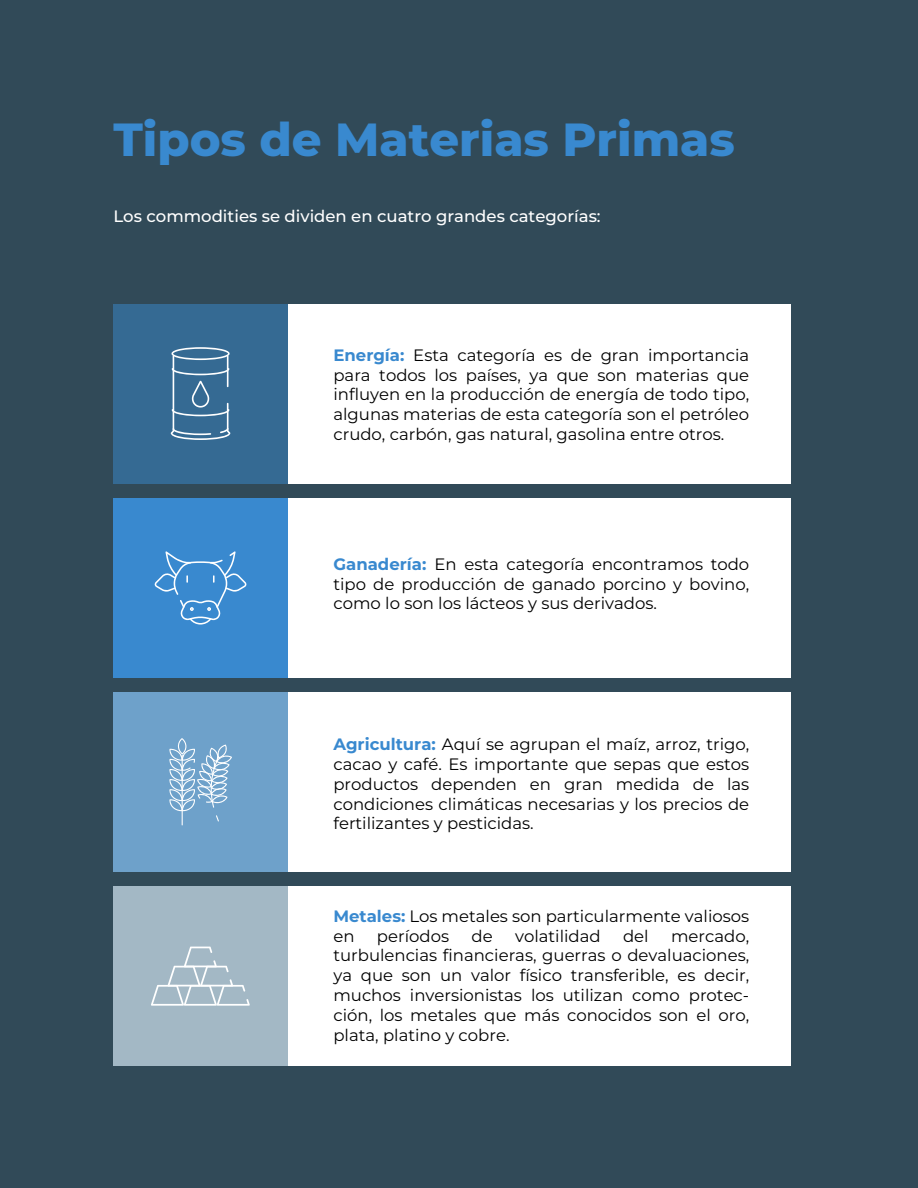
<style>
.page{position:relative;width:918px;height:1188px;background:#314a58}
.page>*{position:absolute;margin:0;border:0;box-sizing:border-box;transform-origin:0 0}
.t1{font:800 46.35px "Montserrat";color:#3989cf}
.t2{font:16.5px/19.8px "Montserrat";color:#000;text-align:justify}
.t3{font:500 16.5px "Montserrat";color:#fff}
.s1{font-weight:700;color:#3989cf}
</style>
<div class="page">
<div style="left:288px;top:304px;width:503px;height:180px;background:#fff"></div>
<div style="left:113px;top:304px;width:175px;height:180px;background:#356a93"></div>
<svg style="left:171px;top:347px;width:59px;height:93px"></svg>
<div style="left:288px;top:498px;width:503px;height:180px;background:#fff"></div>
<div style="left:113px;top:498px;width:175px;height:180px;background:#3989cf"></div>
<svg style="left:155px;top:551px;width:92px;height:74px"></svg>
<div style="left:288px;top:692px;width:503px;height:180px;background:#fff"></div>
<div style="left:113px;top:692px;width:175px;height:180px;background:#6ea1ca"></div>
<hr style="left:182px;top:755px;width:1px;height:70px;background:#fff">
<svg style="left:169px;top:738px;width:63px;height:83px"></svg>
<div style="left:288px;top:886px;width:503px;height:180px;background:#fff"></div>
<div style="left:113px;top:886px;width:175px;height:180px;background:#a3b8c5"></div>
<svg style="left:151px;top:947px;width:99px;height:59px"></svg>
<h1 class="t1" style="left:113px;top:109px;width:623px">Tipos de Materias Primas</h1>
<p class="t3" style="left:113px;top:205px;width:489px">Los commodities se dividen en cuatro grandes categorías:</p>
<p class="t2" style="left:333px;top:345px;width:417px"><span class="s1">Energía:</span> Esta categoría es de gran importancia para todos los países, ya que son materias que influyen en la producción de energía de todo tipo, algunas materias de esta categoría son el petróleo crudo, carbón, gas natural, gasolina entre otros.</p>
<p class="t2" style="left:333px;top:554px;width:417px"><span class="s1">Ganadería:</span> En esta categoría encontramos todo tipo de producción de ganado porcino y bovino, como lo son los lácteos y sus derivados.</p>
<p class="t2" style="left:333px;top:734px;width:417px"><span class="s1">Agricultura:</span> Aquí se agrupan el maíz, arroz, trigo, cacao y café. Es importante que sepas que estos productos dependen en gran medida de las condiciones climáticas necesarias y los precios de fertilizantes y pesticidas.</p>
<p class="t2" style="left:333px;top:906px;width:417px"><span class="s1">Metales:</span> Los metales son particularmente valiosos en</p>
<p class="t2" style="left:333px;top:925px;width:417px;text-indent:338px">mercado, turbulencias financieras, guerras o devaluaciones, ya que son un valor físico transferible, es decir, muchos inversionistas los utilizan como protec&shy;ción, los metales que más conocidos son el oro, plata, platino y cobre.</p>
<p class="t2" style="left:377px;top:925px;width:74px">períodos</p>
<p class="t2" style="left:472px;top:925px;width:23px">de</p>
<p class="t2" style="left:515px;top:925px;width:87px">volatilidad</p>
<p class="t2" style="left:623px;top:925px;width:27px">del</p>
</div>
